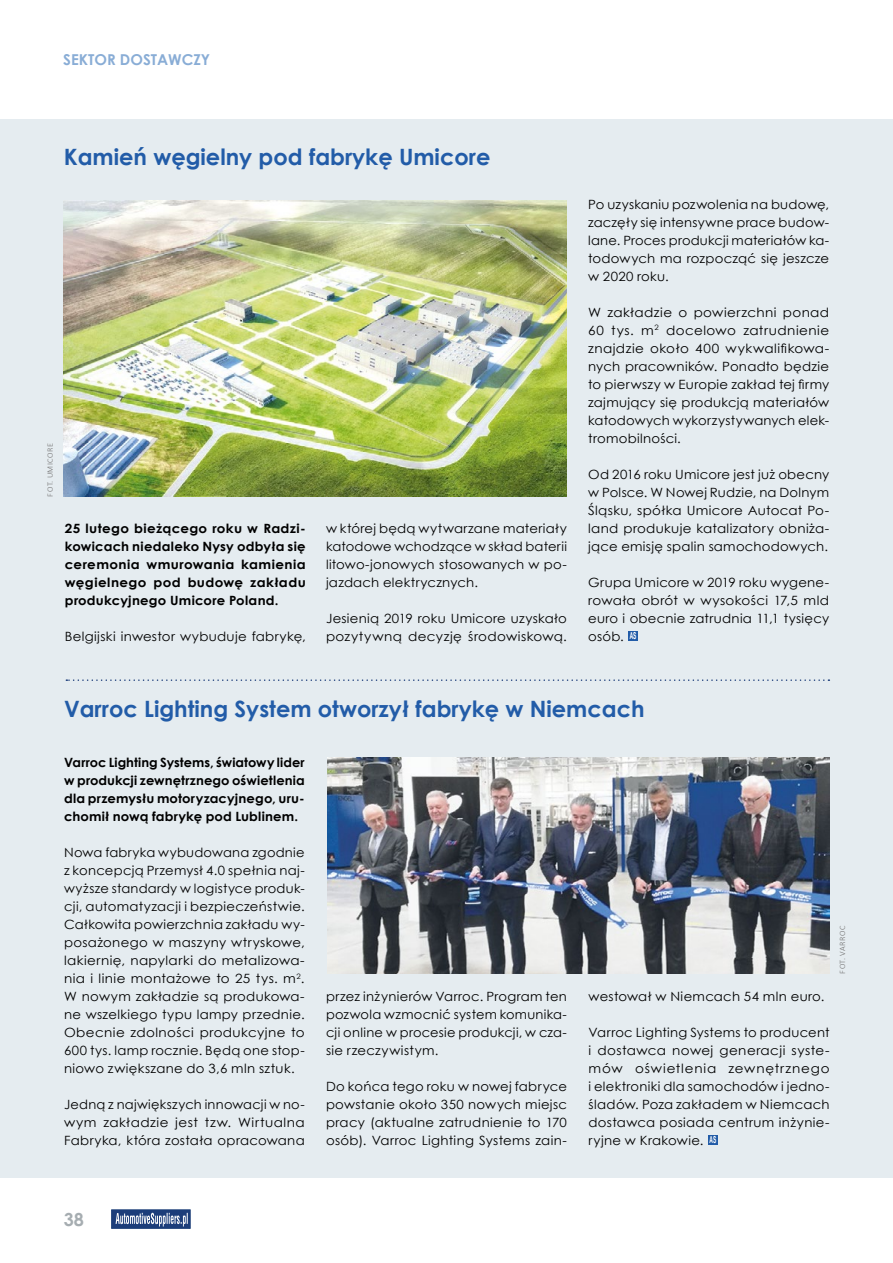
<style>
.page{position:relative;width:893px;height:1263px;background:#fff}
.page>*{position:absolute;margin:0;border:0;box-sizing:border-box;transform-origin:0 0}
.t1{font:700 22.5px "Century Gothic";color:#225ca8}
.t2{font:700 18px "Century Gothic";color:#a6adb1}
.t3{font:700 15px "Century Gothic";color:#89add6}
.t4{font:12.75px/18px "Century Gothic";letter-spacing:.02em;color:#000;text-align:justify}
.t5{font:12.75px/18px "Century Gothic";letter-spacing:.02em;color:#000;text-align:justify;scale:1.04 1}
.t6{font:12.75px/18px "Century Gothic";letter-spacing:.02em;color:#000;text-align:justify;scale:1.06 1}
.t7{font:700 12.75px/18px "Century Gothic";letter-spacing:.015em;color:#000;text-align:justify;scale:1.06 1}
.t8{font:700 12.75px/18px "Century Gothic";letter-spacing:.015em;color:#000;text-align:justify}
.t9{font:12.75px "Century Gothic";letter-spacing:.02em;color:#000;scale:1.05 1}
.t10{font:300 8.25px "Calibri";letter-spacing:.055em;color:#706f6f}
.s1{font-family:"Arial";font-weight:700;font-size:9.75px;color:#fff}
</style>
<div class="page">
<div style="left:112px;top:1210px;width:78px;height:18px;background:#1c3d7a"></div>
<svg style="left:116px;top:1213px;width:72px;height:13px"></svg>
<div style="left:0;top:119px;width:893px;height:1059px;background:#e5ecf0"></div>
<img style="left:64px;top:200px;width:503px;height:297px">
<img style="left:327px;top:757px;width:502px;height:217px">
<div style="left:708px;top:1135px;width:10px;height:10px;background:#225ca8"></div>
<div style="left:628px;top:631px;width:10px;height:10px;background:#225ca8"></div>
<svg style="left:66px;top:679px;width:763px;height:2px"></svg>
<p class="t3" style="left:63px;top:48px;width:148px">SEKTOR DOSTAWCZY</p>
<h1 class="t1" style="left:64px;top:139px;width:428px">Kamień węgielny pod fabrykę Umicore</h1>
<p class="t10" style="left:45px;top:496px;width:55px;rotate:-90deg">FOT. UMICORE</p>
<p class="t7" style="left:65px;top:518px;width:229px">25 lutego bieżącego roku w Radzi&shy;kowicach niedaleko Nysy odbyła się ceremonia wmurowania kamienia węgielnego pod budowę zakładu produkcyjnego Umicore Poland.</p>
<p class="t9" style="left:65px;top:627px;width:231px">Belgijski inwestor wybuduje fabrykę,</p>
<p class="t5" style="left:326px;top:519px;width:233px">w której będą wytwarzane materiały katodowe wchodzące w skład baterii litowo-jonowych stosowanych w po&shy;jazdach elektrycznych.</p>
<p class="t5" style="left:326px;top:609px;width:233px">Jesienią 2019 roku Umicore uzyskało pozytywną decyzję środowiskową.</p>
<p class="t4" style="left:588px;top:195px;width:242px">Po uzyskaniu pozwolenia na budowę, zaczęły się intensywne prace budow&shy;lane. Proces produkcji materiałów ka&shy;todowych ma rozpocząć się jeszcze w 2020 roku.</p>
<p class="t6" style="left:588px;top:303px;width:229px">W zakładzie o powierzchni ponad 60 tys. m<sup>2</sup> docelowo zatrudnienie znajdzie około 400 wykwalifikowa&shy;nych pracowników. Ponadto będzie to pierwszy w Europie zakład tej firmy zajmujący się produkcją materiałów katodowych wykorzystywanych elek&shy;tromobilności.</p>
<p class="t5" style="left:588px;top:465px;width:233px">Od 2016 roku Umicore jest już obecny w Polsce. W Nowej Rudzie, na Dolnym Śląsku, spółka Umicore Autocat Po&shy;land produkuje katalizatory obniża&shy;jące emisję spalin samochodowych.</p>
<p class="t5" style="left:588px;top:573px;width:233px">Grupa Umicore w 2019 roku wygene&shy;rowała obrót w wysokości 17,5 mld euro i obecnie zatrudnia 11,1 tysięcy osób. <span class="s1">AS</span></p>
<h1 class="t1" style="left:64px;top:692px;width:582px">Varroc Lighting System otworzył fabrykę w Niemcach</h1>
<p class="t8" style="left:64px;top:752px;width:242px">Varroc Lighting Systems, światowy lider w produkcji zewnętrznego oświetlenia dla przemysłu motoryzacyjnego, uru&shy;chomił nową fabrykę pod Lublinem.</p>
<p class="t4" style="left:64px;top:843px;width:242px">Nowa fabryka wybudowana zgodnie z koncepcją Przemysł 4.0 spełnia naj&shy;wyższe standardy w logistyce produk&shy;cji, automatyzacji i bezpieczeństwie.<br>Całkowita powierzchnia zakładu wy&shy;posażonego w maszyny wtryskowe, lakiernię, napylarki do metalizowa&shy;nia i linie montażowe to 25 tys. m<sup>2</sup>.<br>W nowym zakładzie są produkowa&shy;ne wszelkiego typu lampy przednie.<br>Obecnie zdolności produkcyjne to 600 tys. lamp rocznie. Będą one stop&shy;niowo zwiększane do 3,6 mln sztuk.</p>
<p class="t4" style="left:64px;top:1095px;width:242px">Jedną z największych innowacji w no&shy;wym zakładzie jest tzw. Wirtualna Fabryka, która została opracowana</p>
<p class="t4" style="left:326px;top:987px;width:242px">przez inżynierów Varroc. Program ten pozwola wzmocnić system komunika&shy;cji online w procesie produkcji, w cza&shy;sie rzeczywistym.</p>
<p class="t5" style="left:326px;top:1077px;width:233px">Do końca tego roku w nowej fabryce powstanie około 350 nowych miejsc pracy (aktualne zatrudnienie to 170 osób). Varroc Lighting Systems zain-</p>
<p class="t5" style="left:589px;top:987px;width:228px">westował w Niemcach 54 mln euro.</p>
<p class="t4" style="left:589px;top:1023px;width:242px">Varroc Lighting Systems to producent i dostawca nowej generacji syste&shy;mów oświetlenia zewnętrznego i elektroniki dla samochodów i jedno&shy;śladów. Poza zakładem w Niemcach dostawca posiada centrum inżynie&shy;ryjne w Krakowie. <span class="s1">AS</span></p>
<p class="t10" style="left:837px;top:974px;width:50px;rotate:-90deg">FOT. VARROC</p>
<h2 class="t2" style="left:64px;top:1205px;width:22px">38</h2>
</div>
